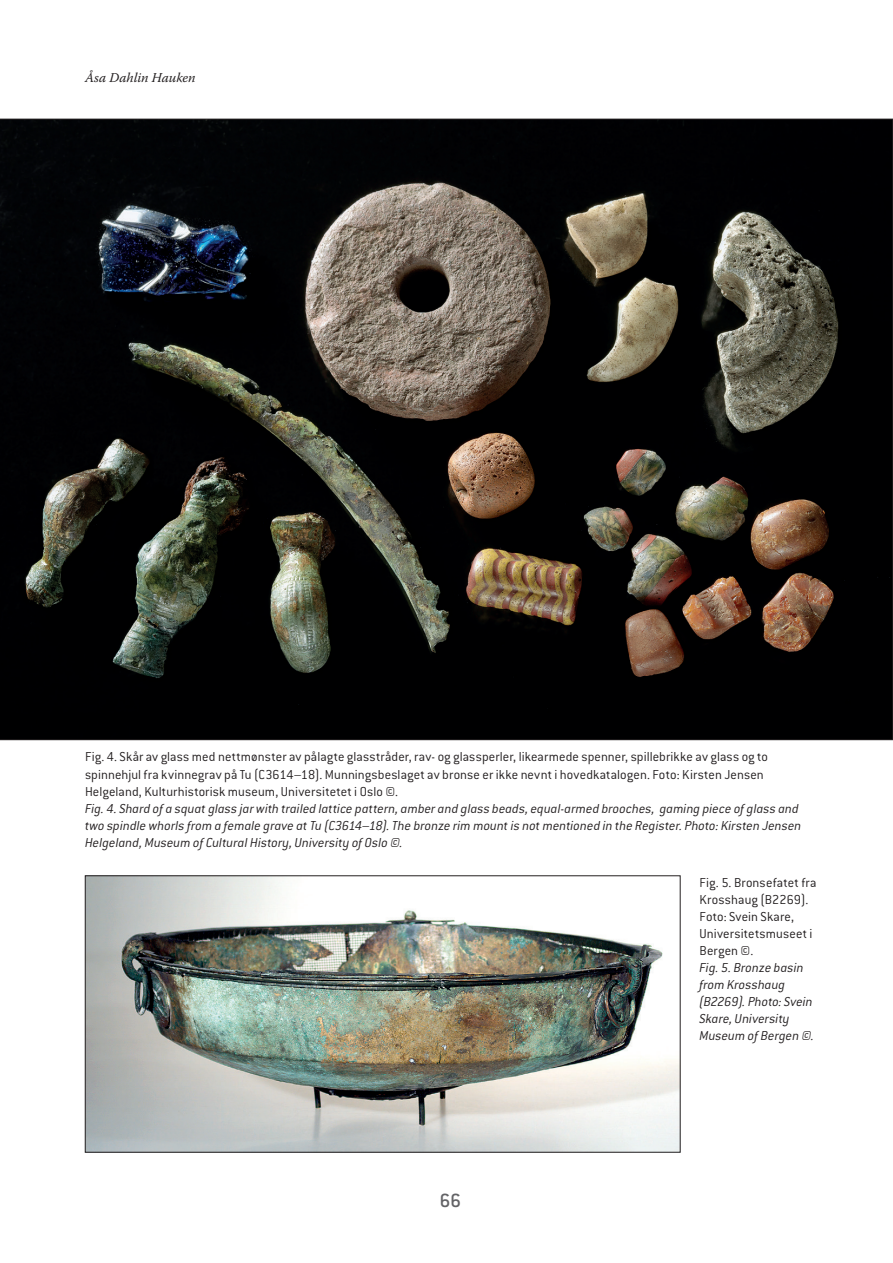
<style>
.page{position:relative;width:893px;height:1263px;background:#fff}
.page>*{position:absolute;margin:0;border:0;box-sizing:border-box;transform-origin:0 0}
.t1{font:500 21px "Conduit ITC";color:#636366}
.t2{font:italic 300 14.25px/17.1px "Conduit ITC";letter-spacing:.005em;color:#231f20}
.t3{font:300 14.25px/17.1px "Conduit ITC";letter-spacing:.005em;color:#231f20}
.t4{font:italic 13.5px "Warnock Pro";letter-spacing:-.005em;color:#231f20}
</style>
<div class="page">
<img style="left:0;top:119px;width:893px;height:621px">
<img style="left:87px;top:877px;width:591px;height:273px">
<p class="t4" style="left:85px;top:69px;width:112px">Åsa Dahlin Hauken</p>
<p class="t3" style="left:85px;top:748px;width:684px">Fig. 4. Skår av glass med nettmønster av pålagte glasstråder, rav- og glassperler, likearmede spenner, spillebrikke av glass og to spinnehjul fra kvinnegrav på Tu (C3614–18). Munningsbeslaget av bronse er ikke nevnt i hovedkatalogen. Foto: Kirsten Jensen<br>Helgeland, Kulturhistorisk museum, Universitetet i Oslo ©.</p>
<p class="t2" style="left:85px;top:800px;width:718px">Fig. 4. Shard of a squat glass jar with trailed lattice pattern, amber and glass beads, equal-armed brooches, gaming piece of glass and two spindle whorls from a female grave at Tu (C3614–18). The bronze rim mount is not mentioned in the Register. Photo: Kirsten Jensen<br>Helgeland, Museum of Cultural History, University of Oslo ©.</p>
<p class="t3" style="left:699px;top:873px;width:119px">Fig. 5. Bronsefatet fra<br>Krosshaug (B2269).<br>Foto: Svein Skare,<br>Universitetsmuseet i<br>Bergen ©.</p>
<p class="t2" style="left:699px;top:959px;width:116px">Fig. 5. Bronze basin from Krosshaug (B2269). Photo: Svein<br>Skare, University<br>Museum of Bergen ©.</p>
<h1 class="t1" style="left:440px;top:1188px;width:23px">66</h1>
</div>
